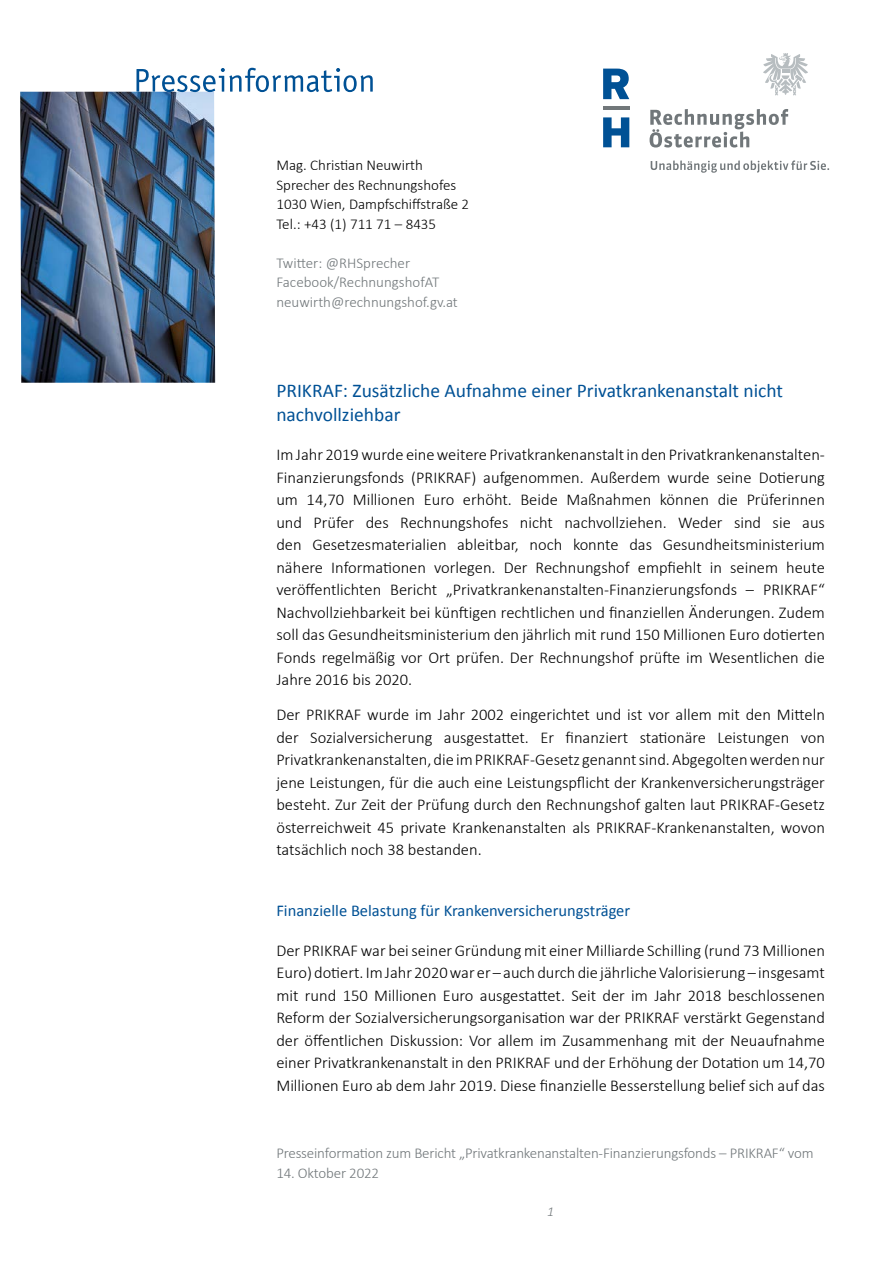
<style>
.page{position:relative;width:893px;height:1263px;background:#fff}
.page>*{position:absolute;margin:0;border:0;box-sizing:border-box;transform-origin:0 0}
.Überschrift_1{font:19.5px/23.2px "Calibri";color:#005195}
.Fließtext{font:300 16.5px/22.5px "Calibri";color:#000;text-align:justify}
.Überschrift_2{font:16.5px "Calibri";color:#005195}
.Kontaktadresse_block_2_grau{font:300 15px "Calibri";letter-spacing:-.01em;color:#71777a}
.Kontaktadresse{font:300 15px "Calibri";color:#000}
.t1{font:italic 300 13.5px "Calibri";color:#71777a}
</style>
<div class="page">
<svg style="left:603px;top:117px;width:26px;height:30px"></svg>
<svg style="left:603px;top:69px;width:26px;height:30px"></svg>
<hr style="left:603px;top:107px;width:26px;height:3px;background:#71777a">
<svg style="left:650px;top:109px;width:138px;height:39px"></svg>
<svg style="left:763px;top:53px;width:45px;height:42px"></svg>
<svg style="left:651px;top:160px;width:178px;height:13px"></svg>
<img style="left:20px;top:92px;width:195px;height:291px">
<svg style="left:136px;top:68px;width:237px;height:24px"></svg>
<p class="Kontaktadresse" style="left:276px;top:156px;width:148px">Mag. Christian Neuwirth</p>
<p class="Kontaktadresse" style="left:276px;top:175px;width:181px">Sprecher des Rechnungshofes</p>
<p class="Kontaktadresse" style="left:276px;top:195px;width:194px">1030 Wien, Dampfschiffstraße 2</p>
<p class="Kontaktadresse" style="left:276px;top:214px;width:161px">Tel.: +43 (1) 711 71 – 8435</p>
<p class="Kontaktadresse_block_2_grau" style="left:276px;top:253px;width:135px">Twitter: @RHSprecher</p>
<p class="Kontaktadresse_block_2_grau" style="left:276px;top:273px;width:164px">Facebook/RechnungshofAT</p>
<p class="Kontaktadresse_block_2_grau" style="left:276px;top:292px;width:183px">neuwirth@rechnungshof.gv.at</p>
<h1 class="Überschrift_1" style="left:276px;top:378px;width:508px">PRIKRAF: Zusätzliche Aufnahme einer Privatkrankenanstalt nicht nachvollziehbar</h1>
<p class="Fließtext" style="left:276px;top:443px;width:550px">Im Jahr 2019 wurde eine weitere Privatkrankenanstalt in den Privatkrankenanstalten-Finanzierungsfonds (PRIKRAF) aufgenommen. Außerdem wurde seine Dotierung um 14,70 Millionen Euro erhöht. Beide Maßnahmen können die Prüferinnen und Prüfer des Rechnungshofes nicht nachvollziehen. Weder sind sie aus den Gesetzesmaterialien ableitbar, noch konnte das Gesundheitsministerium nähere Informationen vorlegen. Der Rechnungshof empfiehlt in seinem heute veröffentlichten Bericht „Privatkrankenanstalten-Finanzierungsfonds – PRIKRAF“ Nachvollziehbarkeit bei künftigen rechtlichen und finanziellen Änderungen. Zudem soll das Gesundheitsministerium den jährlich mit rund 150 Millionen Euro dotierten Fonds regelmäßig vor Ort prüfen. Der Rechnungshof prüfte im Wesentlichen die Jahre 2016 bis 2020.</p>
<p class="Fließtext" style="left:276px;top:703px;width:550px">Der PRIKRAF wurde im Jahr 2002 eingerichtet und ist vor allem mit den Mitteln der Sozialversicherung ausgestattet. Er finanziert stationäre Leistungen von Privatkrankenanstalten, die im PRIKRAF-Gesetz genannt sind. Abgegolten werden nur jene Leistungen, für die auch eine Leistungspflicht der Krankenversicherungsträger besteht. Zur Zeit der Prüfung durch den Rechnungshof galten laut PRIKRAF-Gesetz österreichweit 45 private Krankenanstalten als PRIKRAF-Krankenanstalten, wovon tatsächlich noch 38 bestanden.</p>
<h2 class="Überschrift_2" style="left:276px;top:900px;width:355px">Finanzielle Belastung für Krankenversicherungsträger</h2>
<p class="Fließtext" style="left:276px;top:939px;width:550px">Der PRIKRAF war bei seiner Gründung mit einer Milliarde Schilling (rund 73 Millionen Euro) dotiert. Im Jahr 2020 war er – auch durch die jährliche Valorisierung – insgesamt mit rund 150 Millionen Euro ausgestattet. Seit der im Jahr 2018 beschlossenen Reform der Sozialversicherungsorganisation war der PRIKRAF verstärkt Gegenstand der öffentlichen Diskussion: Vor allem im Zusammenhang mit der Neuaufnahme einer Privatkrankenanstalt in den PRIKRAF und der Erhöhung der Dotation um 14,70<br>Millionen Euro ab dem Jahr 2019. Diese finanzielle Besserstellung belief sich auf das</p>
<p class="Kontaktadresse_block_2_grau" style="left:276px;top:1144px;width:539px">Presseinformation zum Bericht „Privatkrankenanstalten-Finanzierungsfonds – PRIKRAF“ vom</p>
<p class="Kontaktadresse_block_2_grau" style="left:276px;top:1164px;width:104px">14. Oktober 2022</p>
<p class="t1" style="left:547px;top:1203px;width:8px">1</p>
</div>
